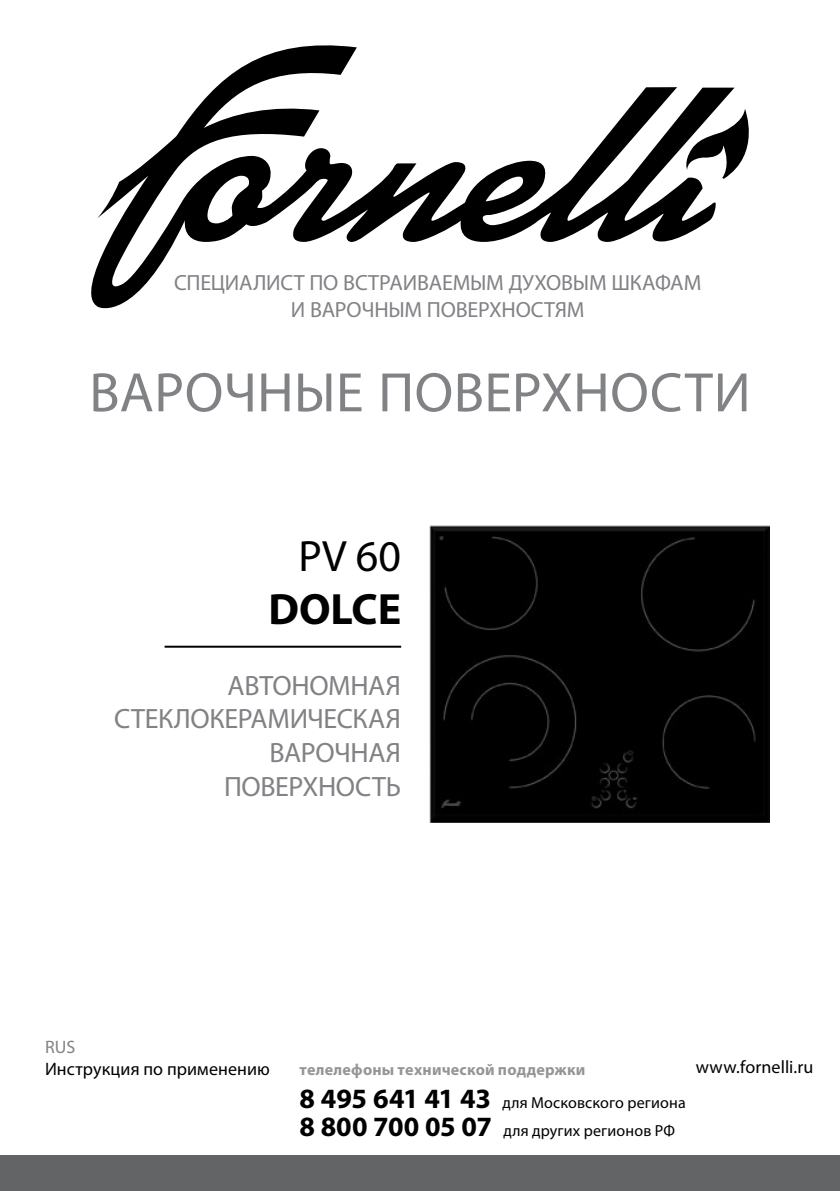
<style>
.page{position:relative;width:840px;height:1191px;background:#fff}
.page>*{position:absolute;margin:0;border:0;box-sizing:border-box;transform-origin:0 0}
.t1{font:56px "Myriad Pro";letter-spacing:.005em;color:#808285}
.t2{font:700 44px "Myriad Pro";color:#000}
.t3{font:44px "Myriad Pro";color:#000}
.t4{font:28px/33.6px "Myriad Pro";letter-spacing:-.015em;color:#808285;text-align:right}
.t5{font:22px/26.4px "Myriad Pro";letter-spacing:-.01em;color:#808285;text-align:center}
.t6{font:18px "Myriad Pro";letter-spacing:.005em;color:#000}
.t7{font:18px "Myriad Pro";color:#808285}
.t8{font:16px/28px "Myriad Pro";letter-spacing:.01em;color:#000}
.t9{font:700 16px "Myriad Pro";letter-spacing:.015em;color:#939598}
.s1{font-weight:700;font-size:28px}
</style>
<div class="page">
<svg style="left:91px;top:45px;width:643px;height:264px"></svg>
<svg style="left:683px;top:109px;width:66px;height:70px"></svg>
<hr style="left:164px;top:645px;width:237px;height:2px;background:#000">
<img style="left:429px;top:525px;width:339px;height:297px">
<div style="left:0;top:1155px;width:839px;height:36px;background:#636466"></div>
<h3 class="t5" style="left:174px;top:269px;width:528px">СПЕЦИАЛИСТ ПО ВСТРАИВАЕМЫМ ДУХОВЫМ ШКАФАМ<br>И ВАРОЧНЫМ ПОВЕРХНОСТЯМ</h3>
<h1 class="t1" style="left:89px;top:358px;width:662px">ВАРОЧНЫЕ ПОВЕРХНОСТИ</h1>
<h2 class="t3" style="left:298px;top:529px;width:104px">PV 60</h2>
<h2 class="t2" style="left:268px;top:580px;width:134px">DOLCE</h2>
<h3 class="t4" style="left:114px;top:668px;width:288px">АВТОНОМНАЯ<br>СТЕКЛОКЕРАМИЧЕСКАЯ<br>ВАРОЧНАЯ<br>ПОВЕРХНОСТЬ</h3>
<p class="t7" style="left:45px;top:1036px;width:32px">RUS</p>
<p class="t6" style="left:45px;top:1057px;width:226px">Инструкция по применению</p>
<p class="t9" style="left:299px;top:1059px;width:287px">телелефоны технической поддержки</p>
<p class="t6" style="left:695px;top:1056px;width:119px">www.fornelli.ru</p>
<p class="t8" style="left:299px;top:1088px;width:387px"><span class="s1">8 495 641 41 43</span> для Московского региона<br><span class="s1">8 800 700 05 07</span> для других регионов РФ</p>
</div>
